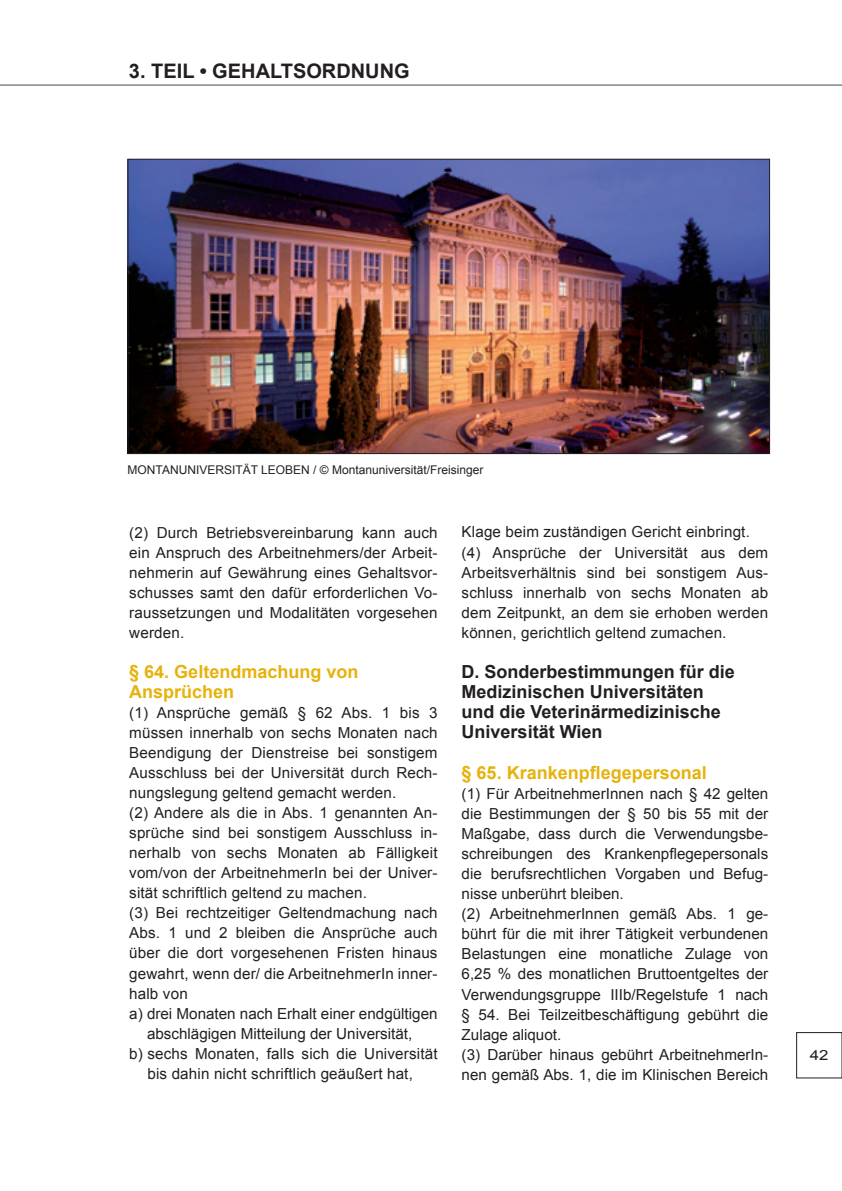
<style>
.page{position:relative;width:842px;height:1191px;background:#fff}
.page>*{position:absolute;margin:0;border:0;box-sizing:border-box;transform-origin:0 0}
.t1{font:700 20px "Arial";color:#231f20}
.t2{font:700 18px/20px "Arial";color:#231f20}
.t3{font:700 18px/20px "Arial";color:#e6b20c}
.t4{font:15.2px/20px "Arial";letter-spacing:.01em;color:#231f20}
.t5{font:14px "Arial";color:#231f20;scale:1.2 1}
.t6{font:12px "Arial";color:#231f20}
</style>
<div class="page">
<svg style="left:0;top:84px;width:842px;height:1px"></svg>
<div style="left:796px;top:1032px;width:46px;height:46px;border:1px solid #231f20"></div>
<img style="left:130px;top:161px;width:638px;height:291px">
<h1 class="t1" style="left:129px;top:58px;width:282px">3. Teil • Gehaltsordnung</h1>
<p class="t6" style="left:128px;top:462px;width:357px">Montanu niversitÄt Leoben / © Montanuniversität/Freisinger</p>
<p class="t4" style="left:129px;top:522px;width:310px;text-align:justify">(2) Durch Betriebsvereinbarung kann auch ein Anspruch des Arbeitnehmers/der Arbeit&shy;nehmerin auf Gewährung eines Gehaltsvor&shy;schusses samt den dafür erforderlichen Vo&shy;raussetzungen und Modalitäten vorgesehen werden.</p>
<p class="t3" style="left:129px;top:662px;width:231px">§ 64. Geltendmachung von<br>Ansprüchen</p>
<p class="t4" style="left:129px;top:703px;width:310px">(1) Ansprüche gemäß § 62 Abs. 1 bis 3</p>
<p class="t4" style="left:129px;top:723px;width:310px">müssen innerhalb von sechs Monaten nach</p>
<p class="t4" style="left:129px;top:743px;width:310px">Beendigung der Dienstreise bei sonstigem</p>
<p class="t4" style="left:129px;top:763px;width:310px">Ausschluss bei der Universität durch Rech-</p>
<p class="t4" style="left:129px;top:783px;width:269px">nungslegung geltend gemacht werden.</p>
<p class="t4" style="left:129px;top:803px;width:310px">(2) Andere als die in Abs. 1 genannten An-</p>
<p class="t4" style="left:129px;top:823px;width:310px">sprüche sind bei sonstigem Ausschluss in-</p>
<p class="t4" style="left:129px;top:843px;width:310px">nerhalb von sechs Monaten ab Fälligkeit</p>
<p class="t4" style="left:129px;top:863px;width:310px">vom/von der ArbeitnehmerI n bei der Univer-</p>
<p class="t4" style="left:129px;top:883px;width:239px">sität schriftlich geltend zu machen.</p>
<p class="t4" style="left:129px;top:903px;width:310px">(3) Bei rechtzeitiger Geltendmachung nach</p>
<p class="t4" style="left:129px;top:923px;width:310px">Abs. 1 und 2 bleiben die Ansprüche auch</p>
<p class="t4" style="left:129px;top:943px;width:310px">über die dort vorgesehenen Fristen hinaus</p>
<p class="t4" style="left:129px;top:963px;width:310px">gewahrt, wenn der/ die ArbeitnehmerI n inner-</p>
<p class="t4" style="left:129px;top:983px;width:60px">halb von</p>
<p class="t4" style="left:129px;top:1003px;width:310px">a) drei Monaten nach Erhalt einer endgültigen</p>
<p class="t4" style="left:147px;top:1023px;width:267px">abschlägigen Mitteilung der Universität,</p>
<p class="t4" style="left:129px;top:1043px;width:310px">b) sechs Monaten, falls sich die Universität</p>
<p class="t4" style="left:147px;top:1063px;width:267px">bis dahin nicht schriftlich geäußert hat,</p>
<p class="t4" style="left:462px;top:522px;width:308px">Klage beim zuständigen Gericht einbringt. (4) Ansprüche der Universität aus dem Arbeitsverhältnis sind bei sonstigem Aus&shy;schluss innerhalb von sechs Monaten ab dem Zeitpunkt, an dem sie erhoben werden können, gerichtlich geltend zumachen.</p>
<p class="t2" style="left:462px;top:662px;width:275px">D. Sonderbestimmungen für die<br>Medizinischen Universitäten und die Veterinärmedizinische<br>Universität Wien</p>
<p class="t3" style="left:462px;top:763px;width:247px">§ 65. Krankenpflegepersonal</p>
<p class="t4" style="left:462px;top:783px;width:308px">(1) Für ArbeitnehmerI nnen nach § 42 gelten die Bestimmungen der § 50 bis 55 mit der Maßgabe, dass durch die Verwendungsbe&shy;schreibungen des Krankenpflegepersonals die berufsrechtlichen Vorgaben und Befug&shy;nisse unberührt bleiben.<br>(2) ArbeitnehmerI nnen gemäß Abs. 1 ge&shy;bührt für die mit ihrer Tätigkeit verbundenen Belastungen eine monatliche Zulage von 6,25 % des monatlichen Bruttoentgeltes der Verwendungsgruppe III b/Regelstufe 1 nach § 54. Bei Teilzeitbeschäftigung gebührt die Zulage aliquot.<br>(3) Darüber hinaus gebührt ArbeitnehmerI n&shy;nen gemäß Abs. 1, die im Klinischen Bereich</p>
<p class="t5" style="left:810px;top:1046px;width:17px">42</p>
</div>
